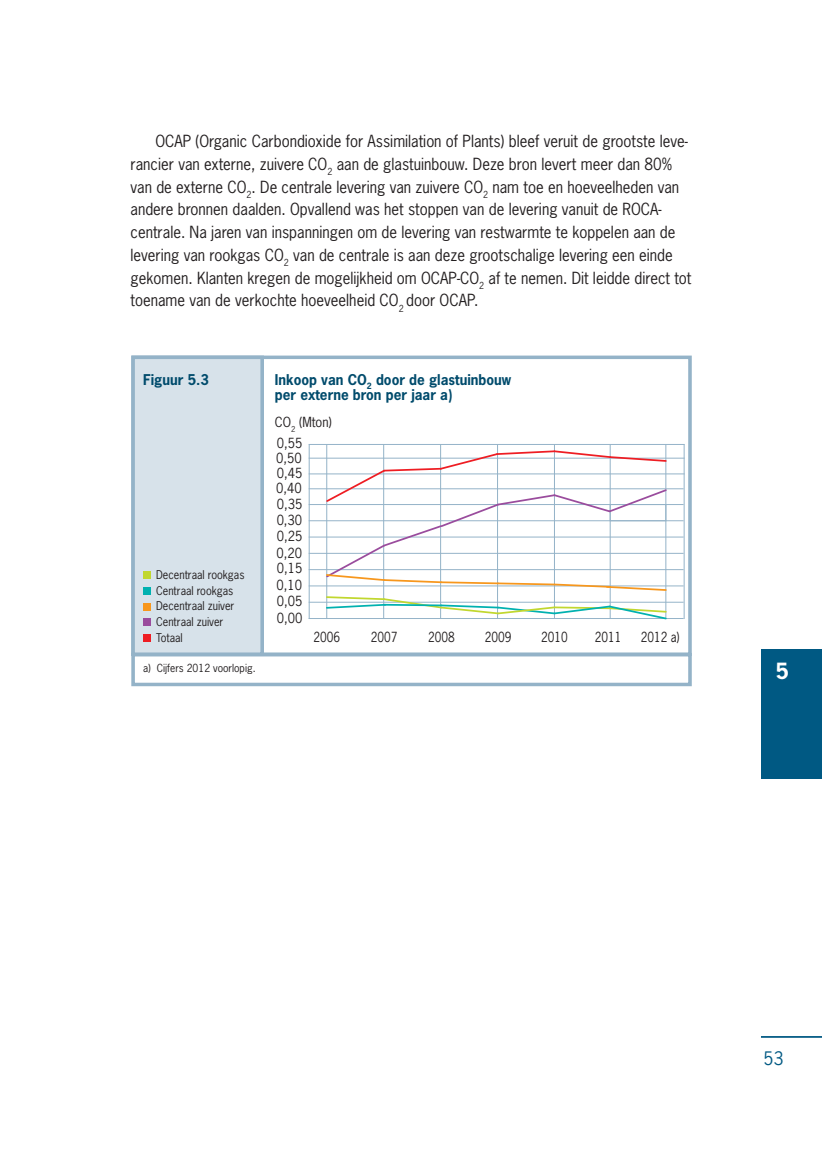
<style>
.page{position:relative;width:822px;height:1169px;background:#fff}
.page>*{position:absolute;margin:0;border:0;box-sizing:border-box;transform-origin:0 0}
.t1{font:700 21px "News Gothic Std";color:#fff}
.t2{font:17.5px "News Gothic Std";color:#005983}
.t3{font:15.75px/22.8px "News Gothic Std";color:#231f20;scale:.95 1}
.t4{font:700 14px/15.8px "News Gothic Std";color:#004b6c}
.t5{font:13.12px/15.2px "News Gothic Std";color:#231f20;text-align:justify}
.t6{font:13.12px "News Gothic Std";color:#231f20;scale:.88 1}
.t7{font:11.38px/15.8px "News Gothic Std";color:#231f20;scale:.95 1}
.t8{font:10.5px "News Gothic Std";color:#231f20}
</style>
<div class="page">
<hr style="left:760px;top:1036px;width:61px;height:1px;background:#005983">
<div style="left:760px;top:649px;width:61px;height:130px;background:#005983"></div>
<div style="left:131px;top:355px;width:560px;height:301px;border:4px solid #94b3c8"></div>
<div style="left:133px;top:357px;width:129px;height:297px;background:#d7e2ea"></div>
<div style="left:131px;top:355px;width:133px;height:301px;border:4px solid #94b3c8"></div>
<hr style="left:309px;top:618px;width:374px;height:1px;background:#94b3c8">
<hr style="left:309px;top:602px;width:374px;height:1px;background:#94b3c8">
<hr style="left:309px;top:585px;width:374px;height:1px;background:#94b3c8">
<hr style="left:309px;top:569px;width:374px;height:1px;background:#94b3c8">
<hr style="left:309px;top:553px;width:374px;height:1px;background:#94b3c8">
<hr style="left:309px;top:537px;width:374px;height:1px;background:#94b3c8">
<hr style="left:309px;top:520px;width:374px;height:1px;background:#94b3c8">
<hr style="left:309px;top:445px;width:1px;height:173px;background:#94b3c8">
<hr style="left:665px;top:445px;width:1px;height:173px;background:#94b3c8">
<div style="left:143px;top:587px;width:8px;height:8px;background:#00b1b0"></div>
<div style="left:143px;top:571px;width:8px;height:8px;background:#c1d72f"></div>
<div style="left:143px;top:603px;width:8px;height:7px;background:#f7971d"></div>
<div style="left:143px;top:618px;width:8px;height:8px;background:#9a4c9d"></div>
<div style="left:143px;top:634px;width:8px;height:8px;background:#ee1d23"></div>
<hr style="left:326px;top:445px;width:1px;height:173px;background:#94b3c8">
<hr style="left:383px;top:445px;width:1px;height:173px;background:#94b3c8">
<hr style="left:440px;top:445px;width:1px;height:173px;background:#94b3c8">
<hr style="left:497px;top:445px;width:1px;height:173px;background:#94b3c8">
<hr style="left:554px;top:445px;width:1px;height:173px;background:#94b3c8">
<hr style="left:609px;top:445px;width:1px;height:173px;background:#94b3c8">
<div style="left:131px;top:653px;width:560px;height:33px;border:4px solid #94b3c8"></div>
<hr style="left:309px;top:504px;width:374px;height:1px;background:#94b3c8">
<hr style="left:309px;top:488px;width:374px;height:1px;background:#94b3c8">
<hr style="left:309px;top:473px;width:375px;height:1px;background:#94b3c8">
<hr style="left:309px;top:458px;width:375px;height:1px;background:#94b3c8">
<hr style="left:309px;top:444px;width:375px;height:1px;background:#94b3c8">
<hr style="left:683px;top:445px;width:1px;height:173px;background:#94b3c8">
<svg style="left:324px;top:449px;width:344px;height:171px"></svg>
<p class="t3" style="left:130px;top:130px;width:592px;text-indent:25px">OCAP (Organic Carbondioxide for Assimilation of Plants) bleef veruit de grootste leve&shy;rancier van externe, zuivere CO<sub>2</sub> aan de glastuinbouw. Deze bron levert meer dan 80% van de externe CO<sub>2</sub>. De centrale levering van zuivere CO<sub>2</sub> nam toe en hoeveelheden van andere bronnen daalden. Opvallend was het stoppen van de levering vanuit de ROCA&shy;centrale. Na jaren van inspanningen om de levering van restwarmte te koppelen aan de levering van rookgas CO<sub>2</sub> van de centrale is aan deze grootschalige levering een einde gekomen. Klanten kregen de mogelijkheid om OCAP-CO<sub>2</sub> af te nemen. Dit leidde direct tot toename van de verkochte hoeveelheid CO<sub>2</sub> door OCAP.</p>
<p class="t4" style="left:143px;top:371px;width:67px">Figuur 5.3</p>
<p class="t4" style="left:275px;top:371px;width:238px">Inkoop van CO<sub>2</sub> door de glastuinbouw per externe bron per jaar a)</p>
<p class="t7" style="left:156px;top:566px;width:95px">Decentraal rookgas<br>Centraal rookgas<br>Decentraal zuiver<br>Centraal zuiver<br>Totaal</p>
<p class="t8" style="left:143px;top:661px;width:114px">a) Cijfers 2012 voorlopig.</p>
<p class="t5" style="left:275px;top:414px;width:59px">CO<sub>2</sub> (Mton)</p>
<p class="t5" style="left:276px;top:435px;width:28px">0,55<br>0,50<br>0,45<br>0,40<br>0,35</p>
<p class="t5" style="left:276px;top:527px;width:28px;line-height:16.3px">0,25<br>0,20<br>0,15<br>0,10<br>0,05</p>
<p class="t5" style="left:277px;top:611px;width:27px">0,00</p>
<p class="t5" style="left:276px;top:512px;width:27px">0,30</p>
<p class="t6" style="left:313px;top:628px;width:32px">2006</p>
<p class="t6" style="left:371px;top:628px;width:32px">2007</p>
<p class="t6" style="left:428px;top:628px;width:32px">2008</p>
<p class="t6" style="left:484px;top:628px;width:32px">2009</p>
<p class="t6" style="left:541px;top:628px;width:32px">2010</p>
<p class="t6" style="left:594px;top:628px;width:32px">2011</p>
<p class="t6" style="left:640px;top:628px;width:46px">2012 a)</p>
<h1 class="t1" style="left:775px;top:657px;width:15px">5</h1>
<p class="t2" style="left:763px;top:1046px;width:22px">53</p>
</div>
